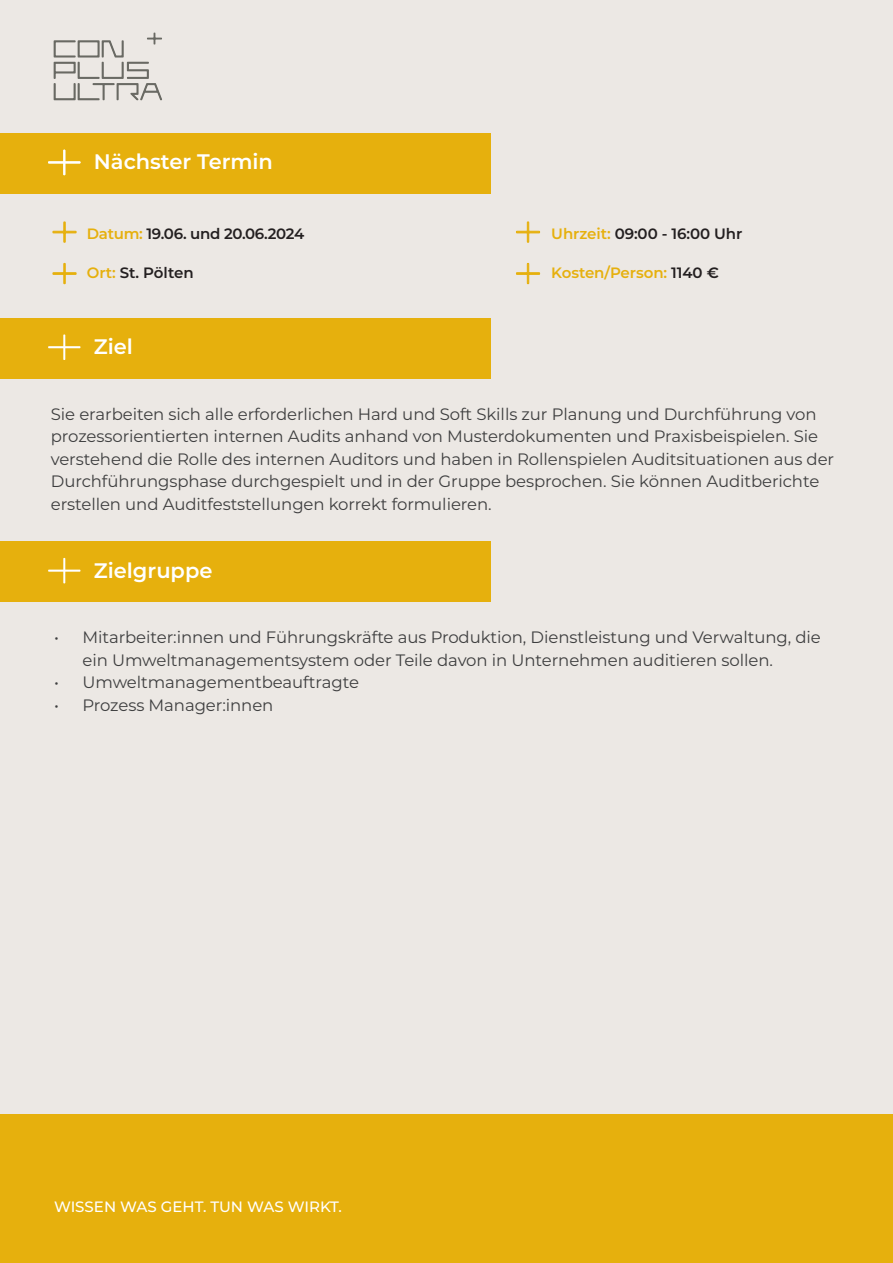
<style>
.page{position:relative;width:893px;height:1263px;background:#ece8e4}
.page>*{position:absolute;margin:0;border:0;box-sizing:border-box;transform-origin:0 0}
.t1{font:600 21px "Montserrat";color:#fff}
.t2{font:16.5px/22.5px "Montserrat";letter-spacing:-.005em;color:#3e3e3f}
.Absatzformat_1{font:600 15px "Montserrat";letter-spacing:-.005em;color:#231f20}
.t3{font:500 15px "Montserrat";color:#fff}
.Absatzformat_1-2{font:600 15px "Montserrat";letter-spacing:-.005em;color:#e6b00d}
.s1{color:#e6b00d}
.s2{color:#231f20}
</style>
<div class="page">
<div style="left:0;top:1114px;width:893px;height:149px;background:#e6b00d"></div>
<div style="left:0;top:133px;width:490px;height:61px;background:#e6b00d"></div>
<div style="left:0;top:318px;width:490px;height:61px;background:#e6b00d"></div>
<svg style="left:48px;top:334px;width:32px;height:26px"></svg>
<svg style="left:54px;top:33px;width:108px;height:67px"></svg>
<svg style="left:48px;top:150px;width:32px;height:25px"></svg>
<svg style="left:53px;top:222px;width:23px;height:21px"></svg>
<svg style="left:516px;top:222px;width:24px;height:21px"></svg>
<svg style="left:53px;top:263px;width:23px;height:21px"></svg>
<svg style="left:516px;top:263px;width:24px;height:21px"></svg>
<div style="left:0;top:541px;width:490px;height:61px;background:#e6b00d"></div>
<svg style="left:48px;top:558px;width:32px;height:25px"></svg>
<p class="t1" style="left:94px;top:147px;width:181px">Nächster Termin</p>
<p class="Absatzformat_1" style="left:87px;top:223px;width:219px"><span class="s1">Datum:</span> 19.06. und 20.06.2024</p>
<p class="Absatzformat_1" style="left:87px;top:262px;width:108px"><span class="s1">Ort:</span> St. Pölten</p>
<p class="t1" style="left:94px;top:332px;width:41px">Ziel</p>
<p class="Absatzformat_1" style="left:551px;top:223px;width:193px"><span class="s1">Uhrzeit:</span> 09:00 - 16:00 Uhr</p>
<p class="Absatzformat_1-2" style="left:551px;top:262px;width:169px">Kosten/Person: <span class="s2">1140 €</span></p>
<p class="t2" style="left:51px;top:402px;width:785px">Sie erarbeiten sich alle erforderlichen Hard und Soft Skills zur Planung und Durchführung von prozessorientierten internen Audits anhand von Musterdokumenten und Praxisbeispielen. Sie verstehend die Rolle des internen Auditors und haben in Rollenspielen Auditsituationen aus der Durchführungsphase durchgespielt und in der Gruppe besprochen. Sie können Auditberichte erstellen und Auditfeststellungen korrekt formulieren.</p>
<p class="t1" style="left:94px;top:555px;width:120px">Zielgruppe</p>
<p class="t2" style="left:82px;top:625px;width:740px;text-indent:-28px">• Mitarbeiter:innen und Führungskräfte aus Produktion, Dienstleistung und Verwaltung, die ein Umweltmanagementsystem oder Teile davon in Unternehmen auditieren sollen.</p>
<p class="t2" style="left:54px;top:670px;width:306px">• Umweltmanagementbeauftragte</p>
<p class="t2" style="left:54px;top:693px;width:221px">• Prozess Manager:innen</p>
<p class="t3" style="left:54px;top:1196px;width:289px">WISSEN WAS GEHT. TUN WAS WIRKT.</p>
</div>
